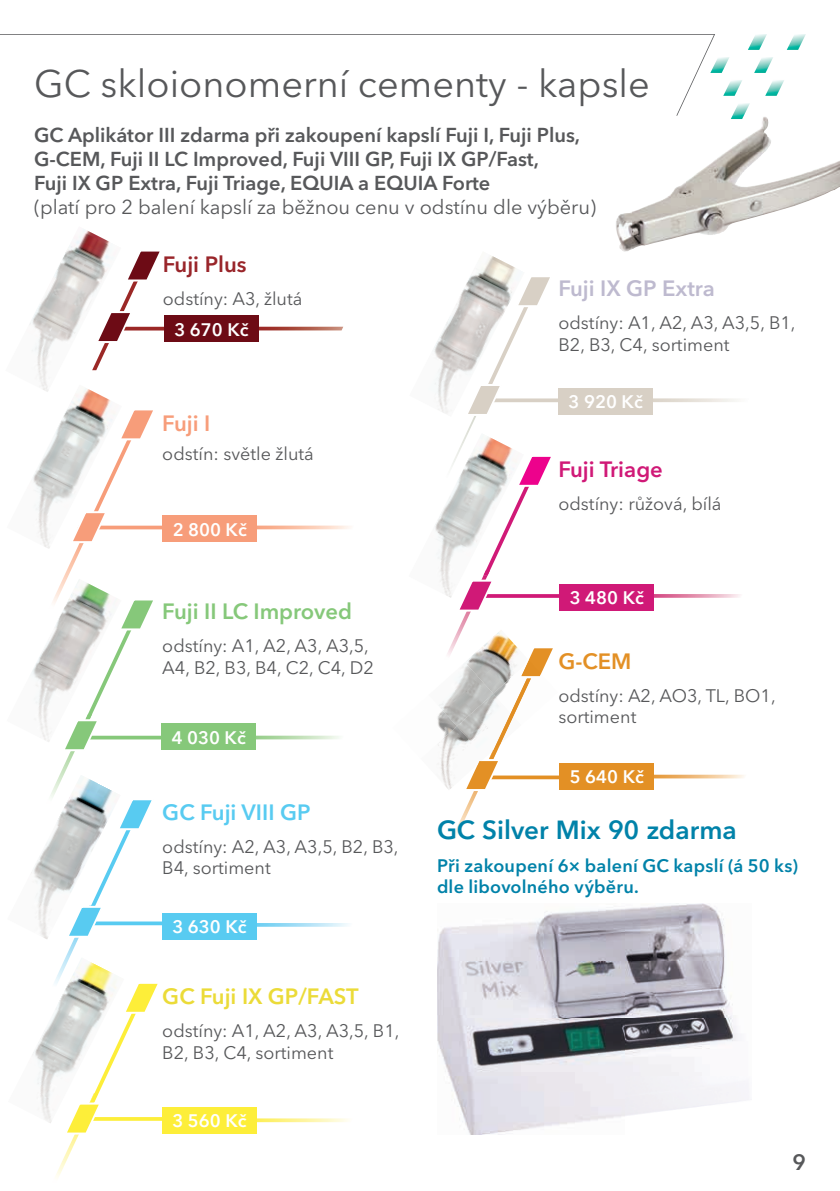
<style>
.page{position:relative;width:840px;height:1191px;background:#fff}
.page>*{position:absolute;margin:0;border:0;box-sizing:border-box;transform-origin:0 0}
.t1{font:38px "Avenir Next LT Pro";color:#57585a}
.t2{font:600 26px "Avenir Next LT Pro";color:#0082a9}
.t3{font:600 22px "Avenir Next LT Pro";color:#86c87a}
.t4{font:600 22px "Avenir Next LT Pro";color:#ebdb38}
.t5{font:600 22px "Avenir Next LT Pro";color:#bebacf}
.t6{font:600 22px "Avenir Next LT Pro";color:#58cbf1}
.t7{font:600 22px "Avenir Next LT Pro";color:#d01977}
.t8{font:600 22px "Avenir Next LT Pro";color:#99252a}
.t9{font:600 22px "Avenir Next LT Pro";color:#e39025}
.t10{font:600 22px "Avenir Next LT Pro";color:#f79d7a}
.t11{font:600 22px "Avenir Next LT Pro";color:#57585a}
.t12{font:600 20px/24px "Avenir Next LT Pro";color:#57585a}
.t13{font:20px "Avenir Next LT Pro";color:#57585a}
.t14{font:18px/21.6px "Avenir Next LT Pro";color:#57585a}
.t15{font:600 18px/21.6px "Avenir Next LT Pro";letter-spacing:.015em;color:#0082a9}
.t16{font:600 18px "Avenir Next LT Pro";color:#fff}
</style>
<div class="page">
<svg style="left:786px;top:34px;width:19px;height:16px"></svg>
<svg style="left:748px;top:34px;width:18px;height:16px"></svg>
<svg style="left:754px;top:57px;width:18px;height:16px"></svg>
<svg style="left:714px;top:57px;width:15px;height:16px"></svg>
<svg style="left:723px;top:80px;width:19px;height:16px"></svg>
<svg style="left:765px;top:80px;width:19px;height:16px"></svg>
<svg style="left:732px;top:103px;width:17px;height:14px"></svg>
<svg style="left:0;top:34px;width:714px;height:82px"></svg>
<svg style="left:121px;top:251px;width:222px;height:91px"></svg>
<div style="left:164px;top:315px;width:94px;height:27px;background:#6d0b15"></div>
<svg style="left:653px;top:774px;width:91px;height:4px"></svg>
<svg style="left:652px;top:398px;width:86px;height:4px"></svg>
<svg style="left:653px;top:594px;width:87px;height:4px"></svg>
<svg style="left:257px;top:923px;width:92px;height:3px"></svg>
<div style="left:559px;top:763px;width:94px;height:26px;background:#e39025"></div>
<div style="left:559px;top:584px;width:94px;height:26px;background:#d01977"></div>
<div style="left:162px;top:912px;width:95px;height:27px;background:#58cbf1"></div>
<div style="left:558px;top:388px;width:94px;height:27px;background:#d8d0c5"></div>
<img style="left:437px;top:903px;width:312px;height:231px">
<img style="left:616px;top:117px;width:223px;height:135px">
<svg style="left:257px;top:525px;width:93px;height:4px"></svg>
<svg style="left:256px;top:735px;width:83px;height:4px"></svg>
<div style="left:162px;top:515px;width:95px;height:27px;background:#f79d7a"></div>
<div style="left:161px;top:723px;width:95px;height:27px;background:#86c87a"></div>
<svg style="left:257px;top:1118px;width:92px;height:4px"></svg>
<svg style="left:56px;top:410px;width:159px;height:768px"></svg>
<div style="left:162px;top:1107px;width:95px;height:26px;background:#fdee39"></div>
<img style="left:30px;top:229px;width:91px;height:155px">
<img style="left:34px;top:774px;width:87px;height:165px">
<img style="left:33px;top:384px;width:89px;height:165px">
<img style="left:32px;top:579px;width:89px;height:163px">
<img style="left:33px;top:957px;width:91px;height:166px">
<img style="left:434px;top:255px;width:82px;height:158px">
<img style="left:435px;top:509px;width:9px;height:79px">
<img style="left:437px;top:703px;width:7px;height:23px">
<img style="left:437px;top:726px;width:7px;height:56px">
<svg style="left:444px;top:275px;width:167px;height:561px"></svg>
<h1 class="t1" style="left:34px;top:61px;width:617px">GC skloionomerní cementy - kapsle</h1>
<p class="t12" style="left:34px;top:123px;width:547px">GC Aplikátor III zdarma při zakoupení kapslí Fuji I, Fuji Plus,<br>G-CEM, Fuji II LC Improved, Fuji VIII GP, Fuji IX GP/Fast,<br>Fuji IX GP Extra, Fuji Triage, EQUIA a EQUIA Forte</p>
<p class="t13" style="left:34px;top:195px;width:563px">(platí pro 2 balení kapslí za běžnou cenu v odstínu dle výběru)</p>
<p class="t8" style="left:163px;top:251px;width:85px">Fuji Plus</p>
<p class="t14" style="left:163px;top:288px;width:141px">odstíny: A3, žlutá</p>
<p class="t16" style="left:174px;top:318px;width:76px">3 670 Kč</p>
<p class="t10" style="left:162px;top:410px;width:49px">Fuji I</p>
<p class="t14" style="left:162px;top:442px;width:153px">odstín: světle žlutá</p>
<p class="t16" style="left:172px;top:518px;width:76px">2 800 Kč</p>
<p class="t3" style="left:162px;top:598px;width:191px">Fuji II LC Improved</p>
<p class="t14" style="left:162px;top:635px;width:213px">odstíny: A1, A2, A3, A3,5,<br>A4, B2, B3, B4, C2, C4, D2</p>
<p class="t16" style="left:171px;top:726px;width:76px">4 030 Kč</p>
<p class="t6" style="left:162px;top:798px;width:150px">GC Fuji VIII GP</p>
<p class="t14" style="left:162px;top:835px;width:238px">odstíny: A2, A3, A3,5, B2, B3,<br>B4, sortiment</p>
<p class="t16" style="left:172px;top:915px;width:76px">3 630 Kč</p>
<p class="t4" style="left:162px;top:983px;width:198px">GC Fuji IX GP/FAST</p>
<p class="t14" style="left:162px;top:1020px;width:238px">odstíny: A1, A2, A3, A3,5, B1,<br>B2, B3, C4, sortiment</p>
<p class="t16" style="left:172px;top:1109px;width:76px">3 560 Kč</p>
<p class="t5" style="left:558px;top:275px;width:158px">Fuji IX GP Extra</p>
<p class="t14" style="left:558px;top:312px;width:238px">odstíny: A1, A2, A3, A3,5, B1,<br>B2, B3, C4, sortiment</p>
<p class="t16" style="left:568px;top:391px;width:76px">3 920 Kč</p>
<p class="t7" style="left:558px;top:456px;width:106px">Fuji Triage</p>
<p class="t14" style="left:558px;top:493px;width:164px">odstíny: růžová, bílá</p>
<p class="t16" style="left:569px;top:587px;width:76px">3 480 Kč</p>
<p class="t9" style="left:558px;top:647px;width:75px">G-CEM</p>
<p class="t14" style="left:558px;top:684px;width:219px">odstíny: A2, AO3, TL, BO1, sortiment</p>
<p class="t16" style="left:569px;top:766px;width:76px">5 640 Kč</p>
<h2 class="t2" style="left:437px;top:814px;width:301px">GC Silver Mix 90 zdarma</h2>
<p class="t15" style="left:437px;top:854px;width:362px">Při zakoupení 6× balení GC kapslí (á 50 ks) dle libovolného výběru.</p>
<p class="t11" style="left:792px;top:1149px;width:15px">9</p>
</div>
